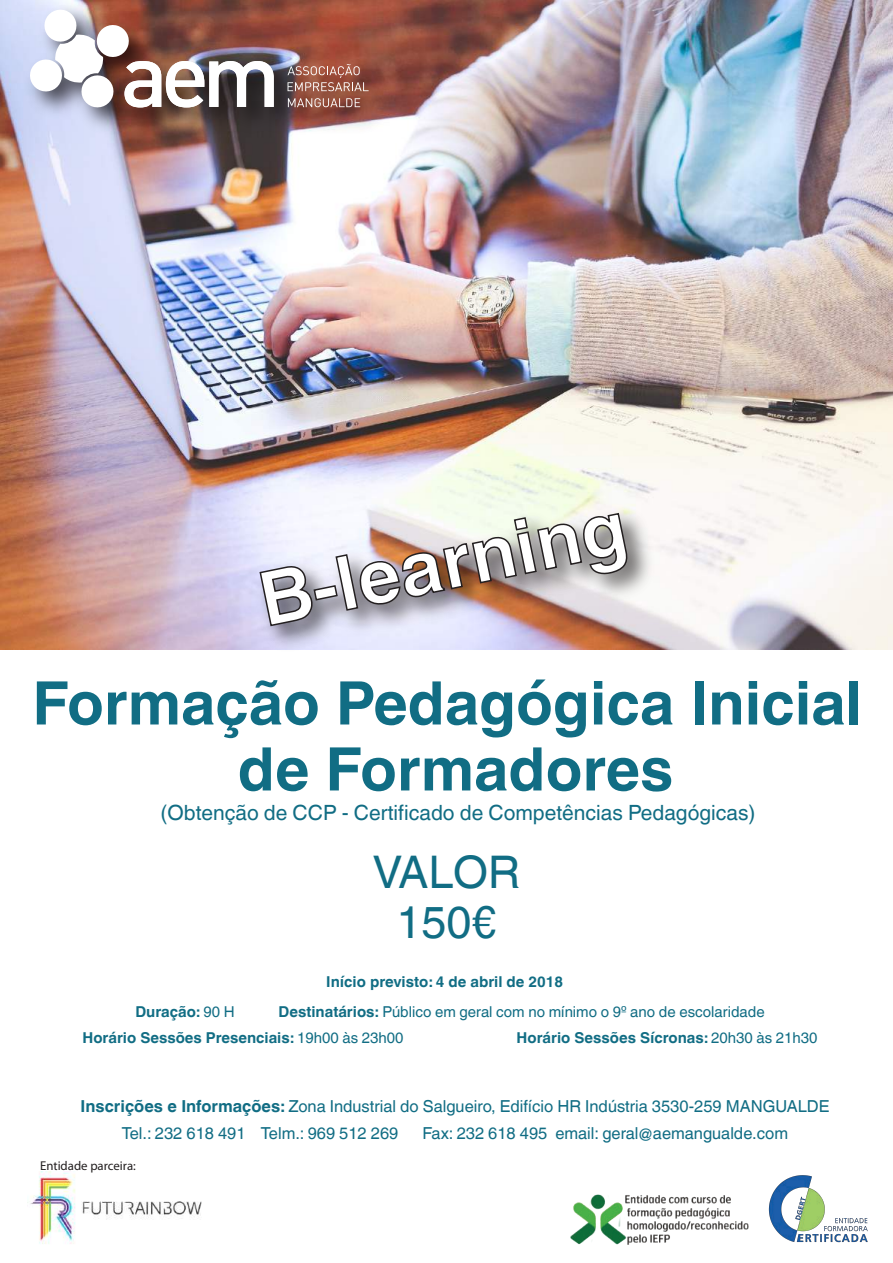
<style>
.page{position:relative;width:893px;height:1263px;background:#fff}
.page>*{position:absolute;margin:0;border:0;box-sizing:border-box;transform-origin:0 0}
.t1{font:700 75.15px "Helvetica World";color:#fff}
.t2{font:700 60px/66px "Helvetica World";color:#116d84;text-align:center}
.t3{font:45px/49.5px "Helvetica World";color:#116d84;text-align:center}
.t4{font:21px "Helvetica World";color:#116d84}
.t5{font:16.5px/27px "Helvetica World";color:#116d84}
.t6{font:700 15px "Helvetica World";color:#116d84}
.t7{font:15px "Helvetica World";color:#116d84}
.t8{font:12.75px "Myriad Pro";color:#231f20}
.s1{font-weight:400}
.s2{font-weight:700}
</style>
<div class="page">
<img style="left:0;top:0;width:893px;height:649px">
<img style="left:18px;top:0;width:384px;height:141px">
<img style="left:28px;top:8px;width:246px;height:101px">
<svg style="left:288px;top:64px;width:81px;height:27px;background:#a36c5f"></svg>
<svg style="left:288px;top:98px;width:72px;height:9px"></svg>
<img style="left:769px;top:1175px;width:99px;height:68px">
<img style="left:571px;top:1194px;width:177px;height:51px">
<img style="left:241px;top:477px;width:432px;height:173px">
<img style="left:259px;top:512px;width:370px;height:115px">
<img style="left:27px;top:1171px;width:175px;height:73px">
<h1 class="t1" style="left:251px;top:559px;width:374px;rotate:-12deg">B-learning</h1>
<h2 class="t2" style="left:32px;top:671px;width:831px">Formação Pedagógica Inicial de Formadores</h2>
<p class="t4" style="left:161px;top:800px;width:597px">(Obtenção de CCP - Certificado de Competências Pedagógicas)</p>
<h3 class="t3" style="left:373px;top:848px;width:149px">VALOR<br>150€</h3>
<p class="t6" style="left:326px;top:973px;width:238px">Início previsto: 4 de abril de 2018</p>
<p class="t6" style="left:135px;top:1002px;width:101px">Duração: <span class="s1">90 H</span></p>
<p class="t7" style="left:279px;top:1002px;width:487px"><span class="s2">Destinatários:</span> Público em geral com no mínimo o 9º ano de escolaridade</p>
<p class="t6" style="left:82px;top:1029px;width:323px">Horário Sessões Presenciais: <span class="s1">19h00 às 23h00</span></p>
<p class="t6" style="left:517px;top:1029px;width:302px">Horário Sessões Sícronas: <span class="s1">20h30 às 21h30</span></p>
<p class="t5" style="left:122px;top:1093px;width:709px;text-indent:-41px"><span class="s2">Inscrições e Informações:</span> Zona Industrial do Salgueiro, Edifício HR Indústria 3530-259 MANGUALDE<br>Tel.: 232 618 491 Telm.: 969 512 269</p>
<p class="t5" style="left:423px;top:1120px;width:367px">Fax: 232 618 495 email: geral@aemangualde.com</p>
<p class="t8" style="left:40px;top:1158px;width:97px">Entidade parceira:</p>
</div>
